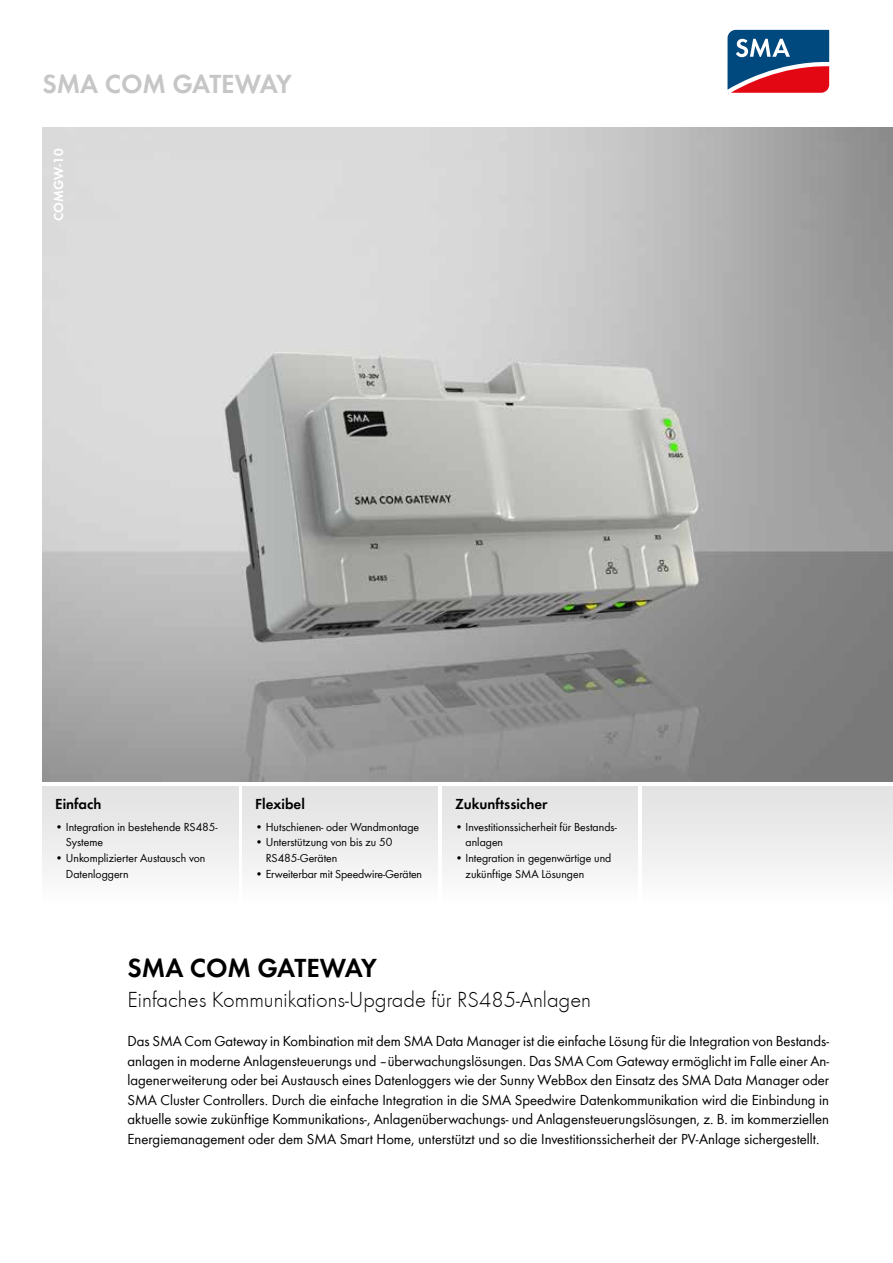
<style>
.page{position:relative;width:893px;height:1263px;background:#fff}
.page>*{position:absolute;margin:0;border:0;box-sizing:border-box;transform-origin:0 0}
.t1{font:600 27px "SMA Futura Global";color:#000}
.t2{font:600 27px "SMA Futura Global";color:#c6c6c6}
.t3{font:300 22.5px "SMA Futura Global";color:#000}
.t4{font:15px/19.5px "SMA Futura Global";color:#000;text-align:justify}
.t5{font:600 15px "SMA Futura Global";color:#000}
.t6{font:600 13.5px "SMA Futura Global";color:#fff}
.t7{font:12px/15.8px "SMA Futura Global";color:#000}
</style>
<div class="page">
<svg style="left:727px;top:29px;width:103px;height:64px;background:#675677"></svg>
<img style="left:43px;top:128px;width:850px;height:654px">
<div style="left:43px;top:787px;width:195px;height:119px;background:linear-gradient(to bottom,#e1e1e1,#fdfdfd)"></div>
<div style="left:242px;top:787px;width:196px;height:119px;background:linear-gradient(to bottom,#e1e1e1,#fdfdfd)"></div>
<div style="left:442px;top:787px;width:196px;height:119px;background:linear-gradient(to bottom,#e1e1e1,#fdfdfd)"></div>
<div style="left:642px;top:787px;width:251px;height:119px;background:linear-gradient(to bottom,#e1e1e1,#fdfdfd)"></div>
<h1 class="t2" style="left:43px;top:68px;width:251px">SMA COM GATEWAY</h1>
<p class="t6" style="left:51px;top:221px;width:74px;rotate:-90deg">COMGW-10</p>
<p class="t5" style="left:55px;top:795px;width:48px">Einfach</p>
<p class="t7" style="left:66px;top:819px;width:153px;text-indent:-11px">• Integration in bestehende RS485-<br>Systeme</p>
<p class="t7" style="left:66px;top:850px;width:141px;text-indent:-11px">• Unkomplizierter Austausch von<br>Datenloggern</p>
<p class="t5" style="left:255px;top:795px;width:51px">Flexibel</p>
<p class="t7" style="left:255px;top:819px;width:166px">• Hutschienen- oder Wandmontage</p>
<p class="t7" style="left:266px;top:834px;width:128px;text-indent:-11px">• Unterstützung von bis zu 50<br>RS485-Geräten</p>
<p class="t7" style="left:255px;top:866px;width:169px">• Erweiterbar mit Speedwire-Geräten</p>
<p class="t5" style="left:455px;top:795px;width:94px">Zukunftssicher</p>
<p class="t7" style="left:466px;top:819px;width:153px;text-indent:-11px">• Investitionssicherheit für Bestands&shy;anlagen</p>
<p class="t7" style="left:466px;top:850px;width:147px;text-indent:-11px">• Integration in gegenwärtige und zukünftige SMA Lösungen</p>
<h1 class="t1" style="left:128px;top:952px;width:251px">SMA COM GATEWAY</h1>
<h2 class="t3" style="left:128px;top:986px;width:465px">Einfaches Kommunikations-Upgrade für RS485-Anlagen</h2>
<p class="t4" style="left:128px;top:1031px;width:703px">Das SMA Com Gateway in Kombination mit dem SMA Data Manager ist die einfache Lösung für die Integration von Bestands&shy;anlagen in moderne Anlagensteuerungs und –überwachungslösungen. Das SMA Com Gateway ermöglicht im Falle einer An&shy;lagenerweiterung oder bei Austausch eines Datenloggers wie der Sunny WebBox den Einsatz des SMA Data Manager oder SMA Cluster Controllers. Durch die einfache Integration in die SMA Speedwire Datenkommunikation wird die Einbindung in aktuelle sowie zukünftige Kommunikations-, Anlagenüberwachungs- und Anlagensteuerungslösungen, z. B. im kommerziellen Energiemanagement oder dem SMA Smart Home, unterstützt und so die Investitionssicherheit der PV-Anlage sichergestellt.</p>
</div>
